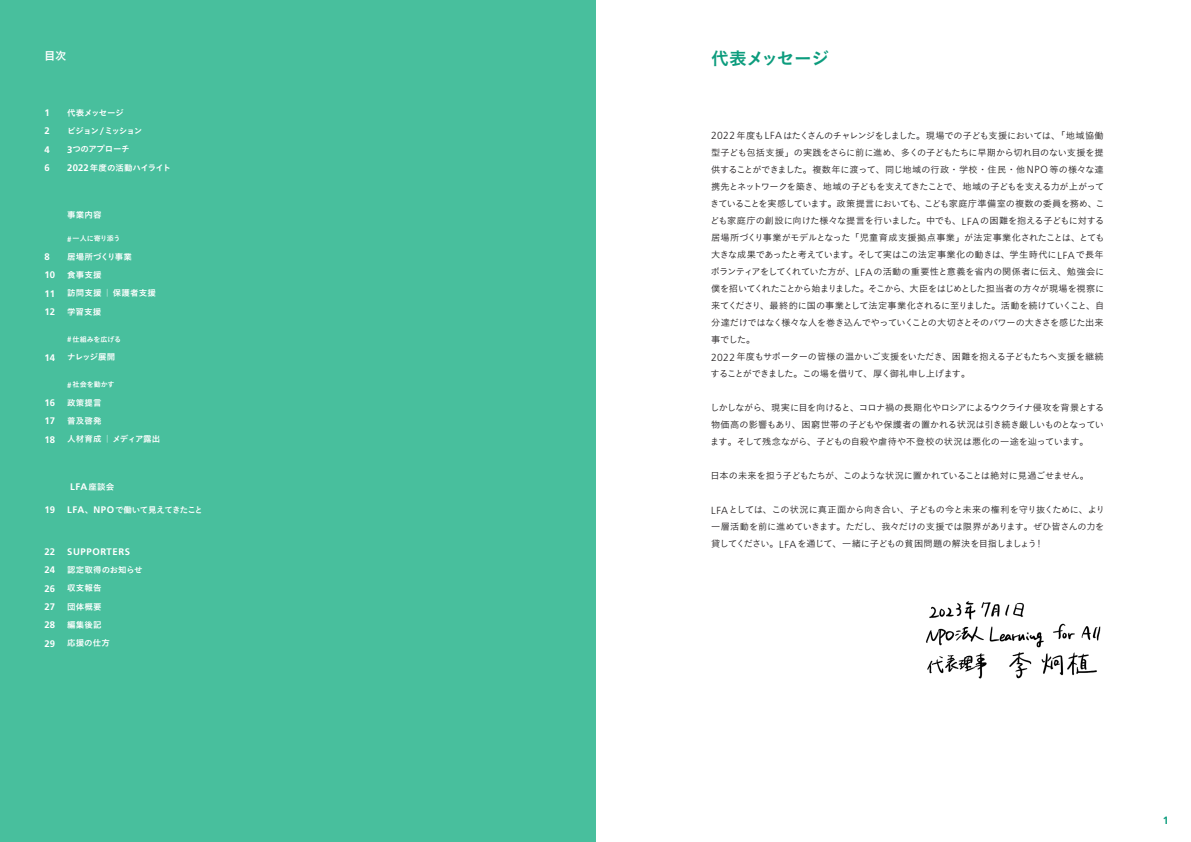
<style>
.page{position:relative;width:1191px;height:842px;background:#fff}
.page>*{position:absolute;margin:0;border:0;box-sizing:border-box;transform-origin:0 0}
.本文_12Q{font:17.7px "Koburina Go Std W6";letter-spacing:-.035em;color:#0c9c7d}
.本文_12Q-2{font:11.3px "Koburina Go Std W6";color:#fff}
.t1{font:700 10.6px "Frutiger LT Std";color:#0c9c7d}
.本文_12Q-3{font:700 9.5px "Frutiger LT Std";letter-spacing:.02em;color:#fff}
.本文_12Q-4{font:700 9.5px "Frutiger LT Std";letter-spacing:.06em;color:#fff}
.本文_12Q-5{font:9.2px/17px "Koburina Go Std W3";letter-spacing:-.045em;color:#231f20;text-align:justify}
.本文_12Q-6{font:8.5px "Koburina Go Std W6";letter-spacing:-.005em;color:#fff}
.本文_12Q-7{font:8.5px "Koburina Go Std W6";letter-spacing:-.06em;color:#fff}
.本文_12Q-8{font:8.5px "Koburina Go Std W6";letter-spacing:-.125em;color:#fff}
.本文_12Q-9{font:8.5px "Koburina Go Std W6";letter-spacing:.02em;color:#fff}
.本文_12Q-10{font:8.5px "Koburina Go Std W6";letter-spacing:-.03em;color:#fff}
.本文_12Q-11{font:8.5px "Koburina Go Std W6";letter-spacing:-.035em;color:#fff}
.本文_12Q-12{font:7.1px "Koburina Go Std W6";letter-spacing:-.025em;color:#fff}
.本文_12Q-13{font:7.1px "Koburina Go Std W6";letter-spacing:-.05em;color:#fff}
.s1{font-family:"Frutiger LT Std";font-weight:700;font-size:9.5px}
.s2{font-family:"Frutiger LT Std";font-weight:700;font-size:7.9px}
.s3{font-family:"Koburina Go Std W6";font-weight:400;font-size:8.5px}
.s4{font-family:"Frutiger LT Std";font-weight:300;font-size:10.3px}
</style>
<div class="page">
<div style="left:0;top:0;width:595px;height:842px;background:#48bf9d"></div>
<img style="left:926px;top:601px;width:175px;height:78px">
<p class="本文_12Q-2" style="left:44px;top:47px;width:24px">目次</p>
<p class="本文_12Q" style="left:711px;top:45px;width:119px">代表メッセージ</p>
<p class="本文_12Q-3" style="left:45px;top:107px;width:7px">1</p>
<p class="本文_12Q-11" style="left:67px;top:106px;width:58px">代表メッセージ</p>
<p class="本文_12Q-3" style="left:45px;top:126px;width:7px">2</p>
<p class="本文_12Q-8" style="left:67px;top:124px;width:77px">ビジョン/ ミッション</p>
<p class="本文_12Q-3" style="left:45px;top:144px;width:7px">4</p>
<p class="本文_12Q-10" style="left:67px;top:143px;width:64px"><span class="s1">3</span>つのアプローチ</p>
<p class="本文_12Q-3" style="left:45px;top:162px;width:7px">6</p>
<p class="本文_12Q-6" style="left:67px;top:161px;width:105px"><span class="s1">2022</span>年度の活動ハイライト</p>
<p class="本文_12Q-6" style="left:67px;top:209px;width:36px">事業内容</p>
<p class="本文_12Q-13" style="left:67px;top:233px;width:55px"><span class="s2">#</span> 一人に寄り添う</p>
<p class="本文_12Q-3" style="left:45px;top:251px;width:7px">8</p>
<p class="本文_12Q-6" style="left:67px;top:250px;width:66px">居場所づくり事業</p>
<p class="本文_12Q-3" style="left:45px;top:269px;width:12px">10</p>
<p class="本文_12Q-6" style="left:67px;top:268px;width:36px">食事支援</p>
<p class="本文_12Q-3" style="left:45px;top:288px;width:12px">11</p>
<p class="本文_12Q-9" style="left:67px;top:287px;width:90px">訪問支援｜保護者支援</p>
<p class="本文_12Q-3" style="left:45px;top:306px;width:12px">12</p>
<p class="本文_12Q-6" style="left:67px;top:305px;width:35px">学習支援</p>
<p class="本文_12Q-12" style="left:67px;top:334px;width:56px"><span class="s2">#</span> 仕組みを広げる</p>
<p class="本文_12Q-3" style="left:45px;top:352px;width:12px">14</p>
<p class="本文_12Q-6" style="left:67px;top:350px;width:50px">ナレッジ展開</p>
<p class="本文_12Q-12" style="left:67px;top:379px;width:49px"><span class="s2">#</span> 社会を動かす</p>
<p class="本文_12Q-3" style="left:45px;top:397px;width:12px">16</p>
<p class="本文_12Q-6" style="left:67px;top:396px;width:36px">政策提言</p>
<p class="本文_12Q-3" style="left:45px;top:415px;width:12px">17</p>
<p class="本文_12Q-6" style="left:67px;top:414px;width:36px">普及啓発</p>
<p class="本文_12Q-3" style="left:45px;top:434px;width:12px">18</p>
<p class="本文_12Q-6" style="left:67px;top:433px;width:95px">人材育成｜メディア露出</p>
<p class="本文_12Q-3" style="left:70px;top:481px;width:46px">LFA<span class="s3">座談会</span></p>
<p class="本文_12Q-3" style="left:45px;top:504px;width:12px">19</p>
<p class="本文_12Q-7" style="left:67px;top:503px;width:137px"><span class="s1">LFA</span>、<span class="s1">NPO</span>で働いて見えてきたこと</p>
<p class="本文_12Q-3" style="left:45px;top:546px;width:12px">22</p>
<p class="本文_12Q-4" style="left:67px;top:546px;width:64px">SUPPORTERS</p>
<p class="本文_12Q-3" style="left:45px;top:564px;width:12px">24</p>
<p class="本文_12Q-6" style="left:67px;top:563px;width:77px">認定取得のお知らせ</p>
<p class="本文_12Q-3" style="left:45px;top:583px;width:12px">26</p>
<p class="本文_12Q-6" style="left:67px;top:581px;width:36px">収支報告</p>
<p class="本文_12Q-3" style="left:45px;top:601px;width:12px">27</p>
<p class="本文_12Q-6" style="left:67px;top:600px;width:36px">団体概要</p>
<p class="本文_12Q-3" style="left:45px;top:619px;width:12px">28</p>
<p class="本文_12Q-6" style="left:67px;top:618px;width:36px">編集後記</p>
<p class="本文_12Q-3" style="left:45px;top:638px;width:12px">29</p>
<p class="本文_12Q-6" style="left:67px;top:637px;width:44px">応援の仕方</p>
<p class="本文_12Q-5" style="left:710px;top:127px;width:396px"><span class="s4">2022</span> 年度も<span class="s4">LFA</span> はたくさんのチャレンジをしました。現場での子ども支援においては、「地域協働型子ども包括支援」の実践をさらに前に進め、多くの子どもたちに早期から切れ目のない支援を提供することができました。複数年に渡って、同じ地域の行政・学校・住民・他 <span class="s4">NPO</span> 等の様々な連携先とネットワークを築き、地域の子どもを支えてきたことで、地域の子どもを支える力が上がってきていることを実感しています。政策提言においても、こども家庭庁準備室の複数の委員を務め、こども家庭庁の創設に向けた様々な提言を行いました。中でも、<span class="s4">LFA</span>の困難を抱える子どもに対する居場所づくり事業がモデルとなった「児童育成支援拠点事業」が法定事業化されたことは、とても大きな成果であったと考えています。そして実はこの法定事業化の動きは、学生時代に<span class="s4">LFA</span>で長年ボランティアをしてくれていた方が、<span class="s4">LFA</span>の活動の重要性と意義を省内の関係者に伝え、勉強会に僕を招いてくれたことから始まりました。そこから、大臣をはじめとした担当者の方々が現場を視察に来てくださり、最終的に国の事業として法定事業化されるに至りました。活動を続けていくこと、自分達だけではなく様々な人を巻き込んでやっていくことの大切さとそのパワーの大きさを感じた出来事でした。</p>
<p class="本文_12Q-5" style="left:710px;top:348px;width:395px"><span class="s4">2022</span> 年度もサポーターの皆様の温かいご支援をいただき、困難を抱える子どもたちへ支援を継続することができました。この場を借りて、厚く御礼申し上げます。</p>
<p class="本文_12Q-5" style="left:710px;top:399px;width:396px">しかしながら、現実に目を向けると、コロナ禍の長期化やロシアによるウクライナ侵攻を背景とする物価高の影響もあり、困窮世帯の子どもや保護者の置かれる状況は引き続き厳しいものとなっています。そして残念ながら、子どもの自殺や虐待や不登校の状況は悪化の一途を辿っています。</p>
<p class="本文_12Q-5" style="left:710px;top:467px;width:380px">日本の未来を担う子どもたちが、このような状況に置かれていることは絶対に見過ごせません。</p>
<p class="本文_12Q-5" style="left:711px;top:501px;width:395px"><span class="s4">LFA</span>としては、この状況に真正面から向き合い、子どもの今と未来の権利を守り抜くために、より一層活動を前に進めていきます。ただし、我々だけの支援では限界があります。ぜひ皆さんの力を貸してください。<span class="s4">LFA</span>を通じて、一緒に子どもの貧困問題の解決を目指しましょう！</p>
<p class="t1" style="left:1162px;top:814px;width:7px">1</p>
</div>
